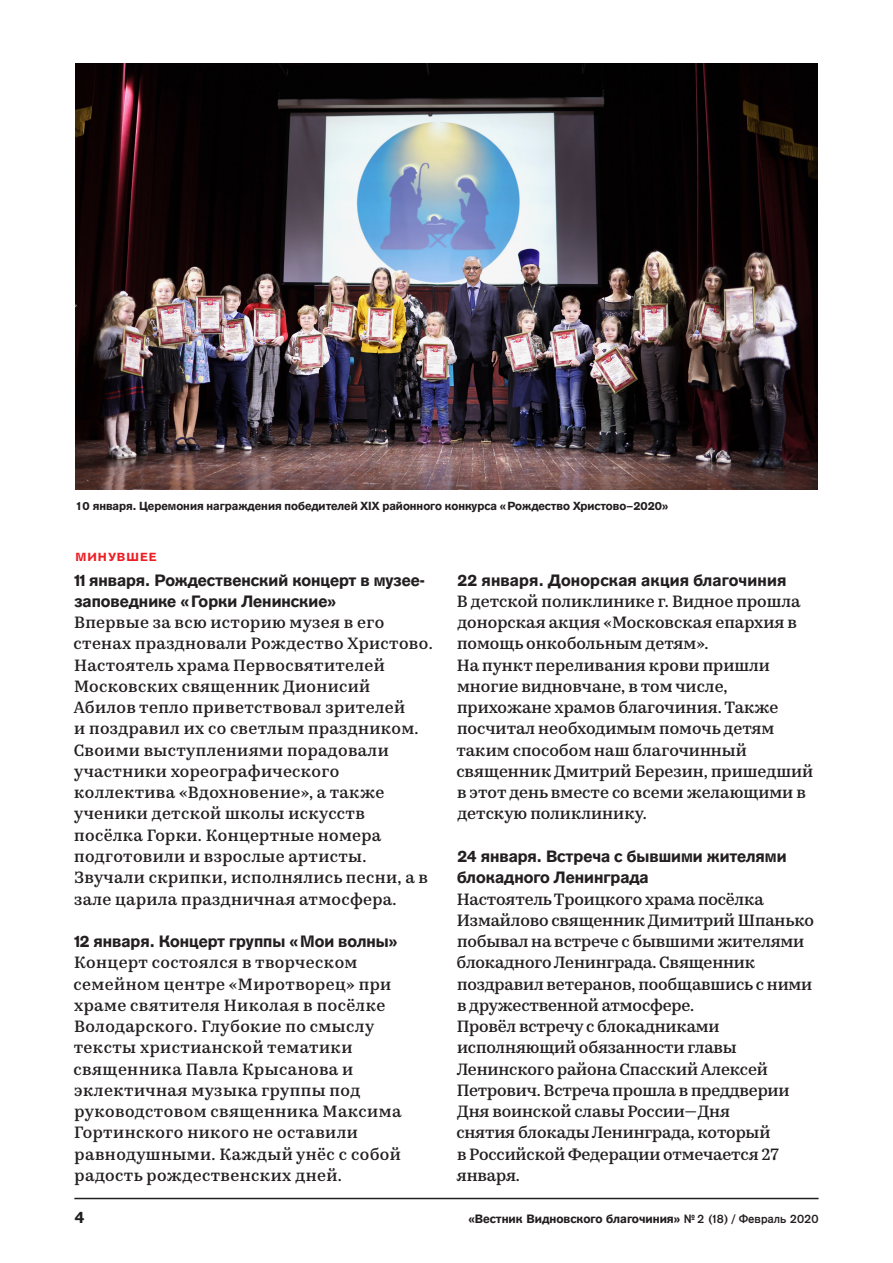
<style>
.page{position:relative;width:893px;height:1263px;background:#fff}
.page>*{position:absolute;margin:0;border:0;box-sizing:border-box;transform-origin:0 0}
.AG_Black{font:500 16.5px/21.3px "Kazimir Text";letter-spacing:.02em;color:#231f20}
.AG_Heading{font:500 16.5px/21.3px "Kazimir Text";letter-spacing:-.01em;color:#231f20}
.AG_Black-2{font:500 16.5px/21.3px "Kazimir Text";color:#231f20}
.AG_Black-3{font:16.35px/21.3px "Gothic 725 Blk BT";color:#231f20}
.t1{font:12px "Gothic 725 Blk BT";color:#231f20}
.AG_Small_Сaption{font:11.7px "Gothic 725 Blk BT";color:#231f20}
.AG_Heading-2{font:11.7px "Gothic 725 Blk BT";letter-spacing:.085em;color:#ee1d23;scale:1.05 1}
.s1{font-family:"Gothic 725 Bd BT"}
</style>
<div class="page">
<hr style="left:74px;top:1198px;width:745px;height:1px;background:#231f20">
<img style="left:75px;top:64px;width:742px;height:425px">
<p class="AG_Small_Сaption" style="left:75px;top:499px;width:594px">10 января. Церемония награждения победителей XIX районного конкурса «Рождество Христово–2020»</p>
<p class="AG_Heading-2" style="left:75px;top:550px;width:79px">МИНУВШЕЕ</p>
<p class="AG_Black-3" style="left:74px;top:569px;width:352px">11 января. Рождественский концерт в музее&shy;заповеднике «Горки Ленинские»</p>
<p class="AG_Black" style="left:74px;top:611px;width:361px">Впервые за всю историю музея в его стенах праздновали Рождество Христово.<br>Настоятель храма Первосвятителей Московских священник Дионисий Абилов тепло приветствовал зрителей<br>и поздравил их со светлым праздником.<br>Своими выступлениями порадовали участники хореографического коллектива «Вдохновение», а также ученики детской школы искусств посёлка Горки. Концертные номера подготовили и взрослые артисты.<br>Звучали скрипки, исполнялись песни, а в зале царила праздничная атмосфера.</p>
<p class="AG_Black-3" style="left:74px;top:930px;width:325px">12 января. Концерт группы «Мои волны»</p>
<p class="AG_Black" style="left:74px;top:951px;width:329px">Концерт состоялся в творческом семейном центре «Миротворец» при храме святителя Николая в посёлке<br>Володарского. Глубокие по смыслу тексты христианской тематики священника Павла Крысанова и эклектичная музыка группы под руководстовом священника Максима<br>Гортинского никого не оставили равнодушными. Каждый унёс с собой радость рождественских дней.</p>
<p class="AG_Black-3" style="left:457px;top:569px;width:330px">22 января. Донорская акция благочиния</p>
<p class="AG_Black-2" style="left:457px;top:589px;width:345px">В детской поликлинике г. Видное прошла донорская акция «Московская епархия в помощь онкобольным детям».</p>
<p class="AG_Black-2" style="left:456px;top:653px;width:358px">На пункт переливания крови пришли многие видновчане, в том числе, прихожане храмов благочиния. Также посчитал необходимым помочь детям таким способом наш благочинный священник Дмитрий Березин, пришедший в этот день вместе со всеми желающими в детскую поликлинику.</p>
<p class="AG_Black-3" style="left:457px;top:845px;width:331px">24 января. Встреча с бывшими жителями блокадного Ленинграда</p>
<p class="AG_Heading" style="left:456px;top:887px;width:359px">Настоятель Троицкого храма посёлка Измайлово священник Димитрий Шпанько побывал на встрече с бывшими жителями блокадного Ленинграда. Священник поздравил ветеранов, пообщавшись с ними в дружественной атмосфере.</p>
<p class="AG_Heading" style="left:456px;top:1014px;width:335px">Провёл встречу с блокадниками исполняющий обязанности главы<br>Ленинского района Спасский Алексей<br>Петрович. Встреча прошла в преддверии<br>Дня воинской славы России— Дня снятия блокады Ленинграда, который<br>в Российской Федерации отмечается 27 января.</p>
<p class="AG_Black-3" style="left:74px;top:1207px;width:12px">4</p>
<p class="t1" style="left:468px;top:1212px;width:352px">«Вестник Видновского благочиния» <span class="s1">№ 2 (18) / Февраль 2020</span></p>
</div>
